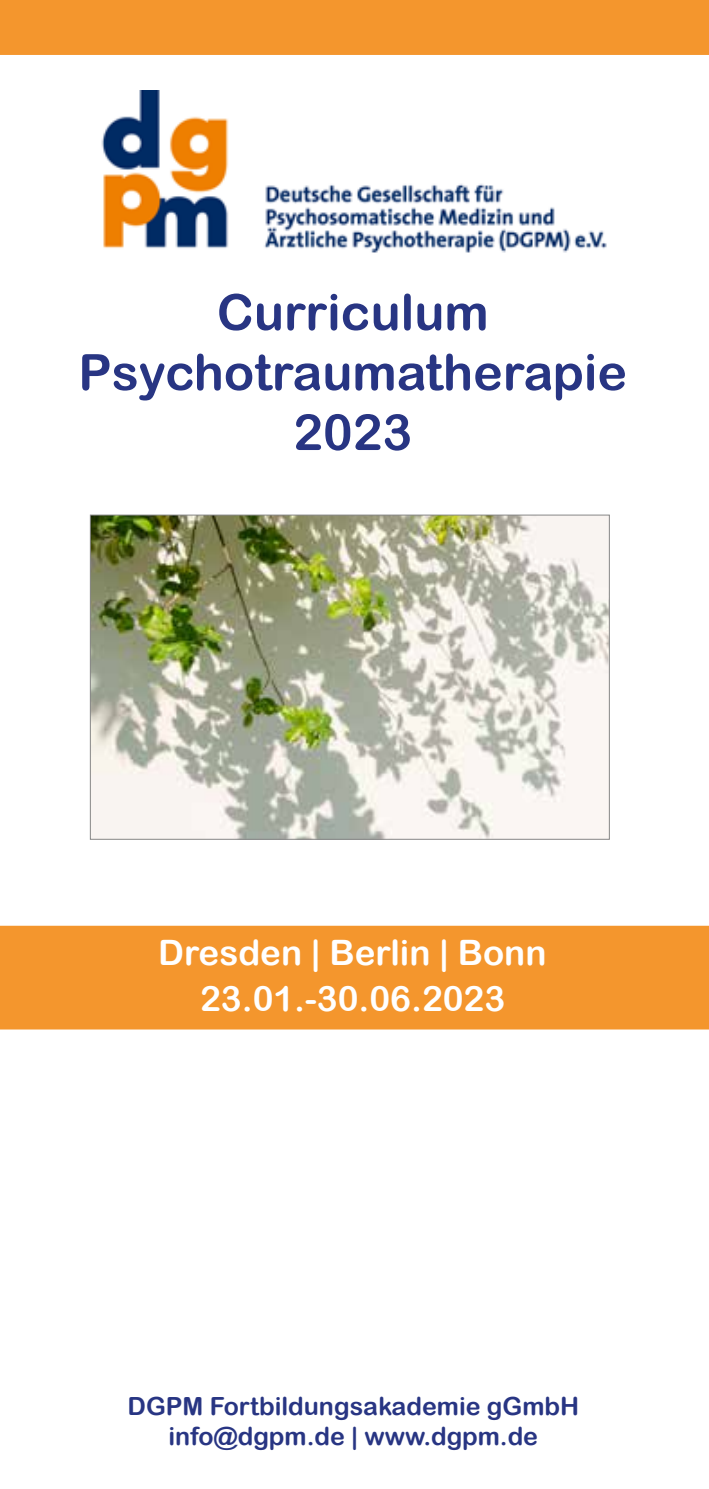
<style>
.page{position:relative;width:709px;height:1489px;background:#fff}
.page>*{position:absolute;margin:0;border:0;box-sizing:border-box;transform-origin:0 0}
.t1{font:50px/60px "Arial Rounded MT Bold";color:#283583;text-align:center}
.t2{font:35px/46px "Arial Rounded MT Bold";color:#fff;text-align:center}
.t3{font:25px/30px "Arial Rounded MT Bold";color:#283583;text-align:center}
</style>
<div class="page">
<div style="left:0;top:925px;width:709px;height:104px;background:#f4962d"></div>
<div style="left:0;top:0;width:709px;height:55px;background:#f4962d"></div>
<img style="left:92px;top:516px;width:515px;height:321px">
<img style="left:101px;top:90px;width:506px;height:163px">
<h1 class="t1" style="left:78px;top:281px;width:550px">Curriculum<br>Psychotraumatherapie<br>2023</h1>
<h2 class="t2" style="left:158px;top:928px;width:390px">Dresden | Berlin | Bonn<br>23.01.-30.06.2023</h2>
<p class="t3" style="left:128px;top:1390px;width:453px">DGPM Fortbildungsakademie gGmbH info@dgpm.de | www.dgpm.de</p>
</div>
